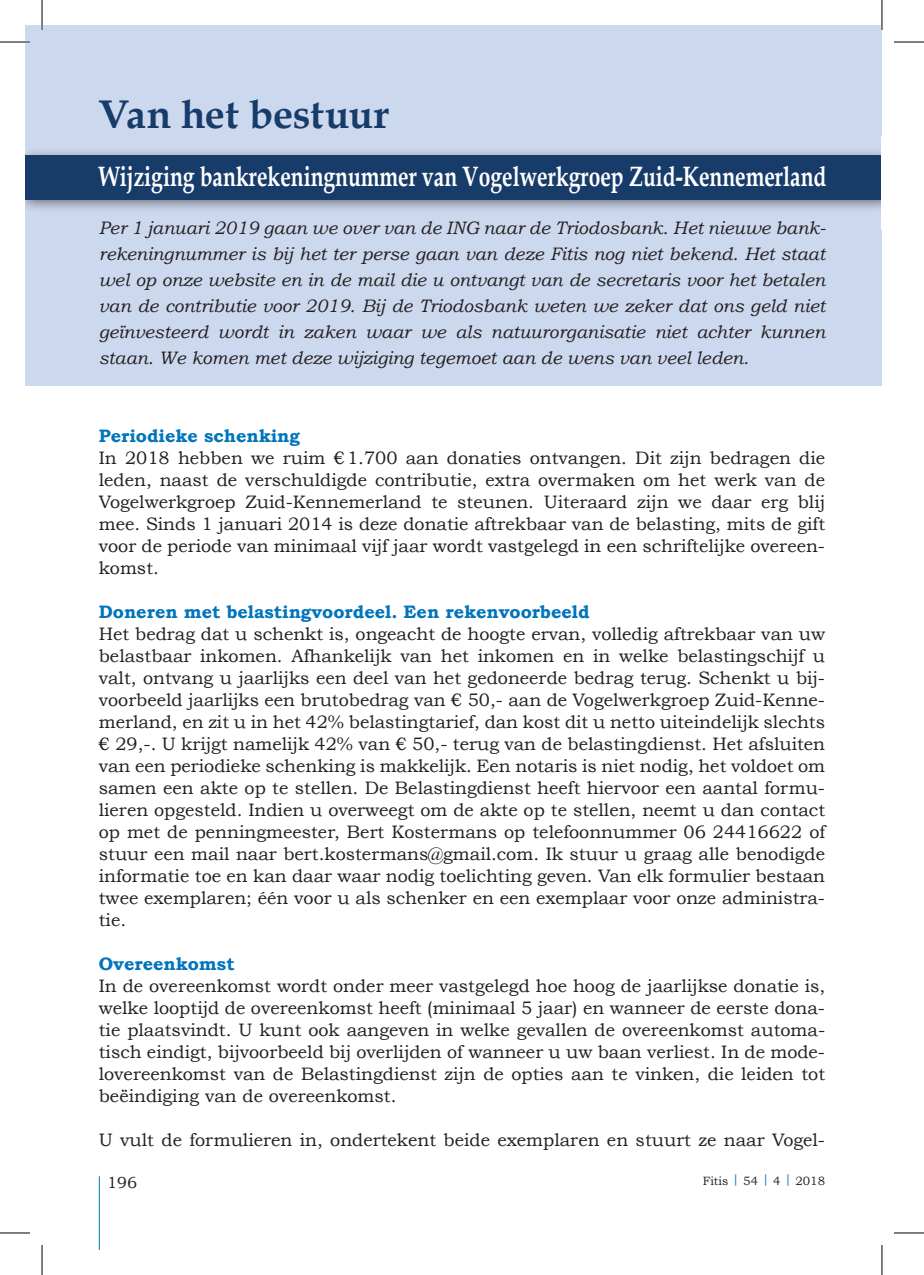
<style>
.page{position:relative;width:924px;height:1275px;background:#fff}
.page>*{position:absolute;margin:0;border:0;box-sizing:border-box;transform-origin:0 0}
.t1{font:700 40px "Book Antiqua";letter-spacing:-.005em;color:#183c6a}
.t2{font:700 28px "Book Antiqua";color:#fff;scale:.75 1}
.t3{font:18px/22px "Bookman Old Style";color:#231f20;text-align:justify}
.t4{font:italic 18px/26px "Bookman Old Style";color:#231f20;text-align:justify}
.t5{font:700 18px "Bookman Old Style";color:#0074bc}
.t6{font:16px "Bookman Old Style";color:#231f20}
.t7{font:12px "Bookman Old Style";color:#231f20}
</style>
<div class="page">
<hr style="left:99px;top:1176px;width:1px;height:74px;background:#0074bc">
<div style="left:25px;top:25px;width:856px;height:361px;background:#ccd8ee"></div>
<div style="left:25px;top:147px;width:870px;height:66px;background:#231f20;opacity:.55"></div>
<div style="left:25px;top:155px;width:856px;height:45px;background:#183c6a"></div>
<div style="left:881px;top:136px;width:17px;height:93px;background:#fff"></div>
<hr style="left:0;top:41px;width:30px;height:2px;background:#fff">
<hr style="left:41px;top:0;width:2px;height:30px;background:#fff">
<hr style="left:880px;top:0;width:2px;height:30px;background:#fff">
<hr style="left:0;top:42px;width:30px;height:1px;background:#000">
<hr style="left:893px;top:42px;width:30px;height:1px;background:#000">
<hr style="left:0;top:1232px;width:30px;height:1px;background:#000">
<hr style="left:893px;top:1232px;width:30px;height:1px;background:#000">
<hr style="left:42px;top:0;width:1px;height:30px;background:#000">
<hr style="left:42px;top:1245px;width:1px;height:30px;background:#000">
<hr style="left:881px;top:0;width:1px;height:30px;background:#000">
<hr style="left:881px;top:1245px;width:1px;height:30px;background:#000">
<h1 class="t1" style="left:99px;top:91px;width:292px">Van het bestuur</h1>
<h2 class="t2" style="left:99px;top:160px;width:971px">Wijziging bankrekeningnummer van Vogelwerkgroep Zuid-Kennemerland</h2>
<p class="t4" style="left:99px;top:215px;width:728px">Per 1 januari 2019 gaan we over van de ING naar de Triodosbank. Het nieuwe bank&shy;rekeningnummer is bij het ter perse gaan van deze Fitis nog niet bekend. Het staat wel op onze website en in de mail die u ontvangt van de secretaris voor het betalen van de contributie voor 2019. Bij de Triodosbank weten we zeker dat ons geld niet geïnvesteerd wordt in zaken waar we als natuurorganisatie niet achter kunnen staan. We komen met deze wijziging tegemoet aan de wens van veel leden.</p>
<p class="t5" style="left:99px;top:425px;width:202px">Periodieke schenking</p>
<p class="t3" style="left:99px;top:447px;width:727px">In 2018 hebben we ruim €1.700 aan donaties ontvangen. Dit zijn bedragen die leden, naast de verschuldigde contributie, extra overmaken om het werk van de Vogelwerkgroep Zuid-Kennemerland te steunen. Uiteraard zijn we daar erg blij mee. Sinds 1 januari 2014 is deze donatie aftrekbaar van de belasting, mits de gift voor de periode van minimaal vijf jaar wordt vastgelegd in een schriftelijke overeen&shy;komst.</p>
<p class="t5" style="left:99px;top:601px;width:492px">Doneren met belastingvoordeel. Een rekenvoorbeeld</p>
<p class="t3" style="left:99px;top:623px;width:727px">Het bedrag dat u schenkt is, ongeacht de hoogte ervan, volledig aftrekbaar van uw belastbaar inkomen. Afhankelijk van het inkomen en in welke belastingschijf u valt, ontvang u jaarlijks een deel van het gedoneerde bedrag terug. Schenkt u bij&shy;voorbeeld jaarlijks een brutobedrag van € 50,- aan de Vogelwerkgroep Zuid-Kenne&shy;merland, en zit u in het 42% belastingtarief, dan kost dit u netto uiteindelijk slechts € 29,-. U krijgt namelijk 42% van € 50,- terug van de belastingdienst. Het afsluiten van een periodieke schenking is makkelijk. Een notaris is niet nodig, het voldoet om samen een akte op te stellen. De Belastingdienst heeft hiervoor een aantal formu&shy;lieren opgesteld. Indien u overweegt om de akte op te stellen, neemt u dan contact op met de penningmeester, Bert Kostermans op telefoonnummer 06 24416622 of stuur een mail naar bert.kostermans@gmail.com. Ik stuur u graag alle benodigde informatie toe en kan daar waar nodig toelichting geven. Van elk formulier bestaan twee exemplaren; één voor u als schenker en een exemplaar voor onze administra&shy;tie.</p>
<p class="t5" style="left:99px;top:953px;width:137px">Overeenkomst</p>
<p class="t3" style="left:99px;top:975px;width:727px">In de overeenkomst wordt onder meer vastgelegd hoe hoog de jaarlijkse donatie is, welke looptijd de overeenkomst heeft (minimaal 5 jaar) en wanneer de eerste dona&shy;tie plaatsvindt. U kunt ook aangeven in welke gevallen de overeenkomst automa&shy;tisch eindigt, bijvoorbeeld bij overlijden of wanneer u uw baan verliest. In de mode&shy;lovereenkomst van de Belastingdienst zijn de opties aan te vinken, die leiden tot beëindiging van de overeenkomst.</p>
<p class="t3" style="left:99px;top:1129px;width:727px">U vult de formulieren in, ondertekent beide exemplaren en stuurt ze naar Vogel-</p>
<p class="t6" style="left:107px;top:1173px;width:31px">196</p>
<p class="t7" style="left:702px;top:1173px;width:124px">Fitis <sup>|</sup> 54 <sup>|</sup> 4 <sup>|</sup> 2018</p>
</div>
